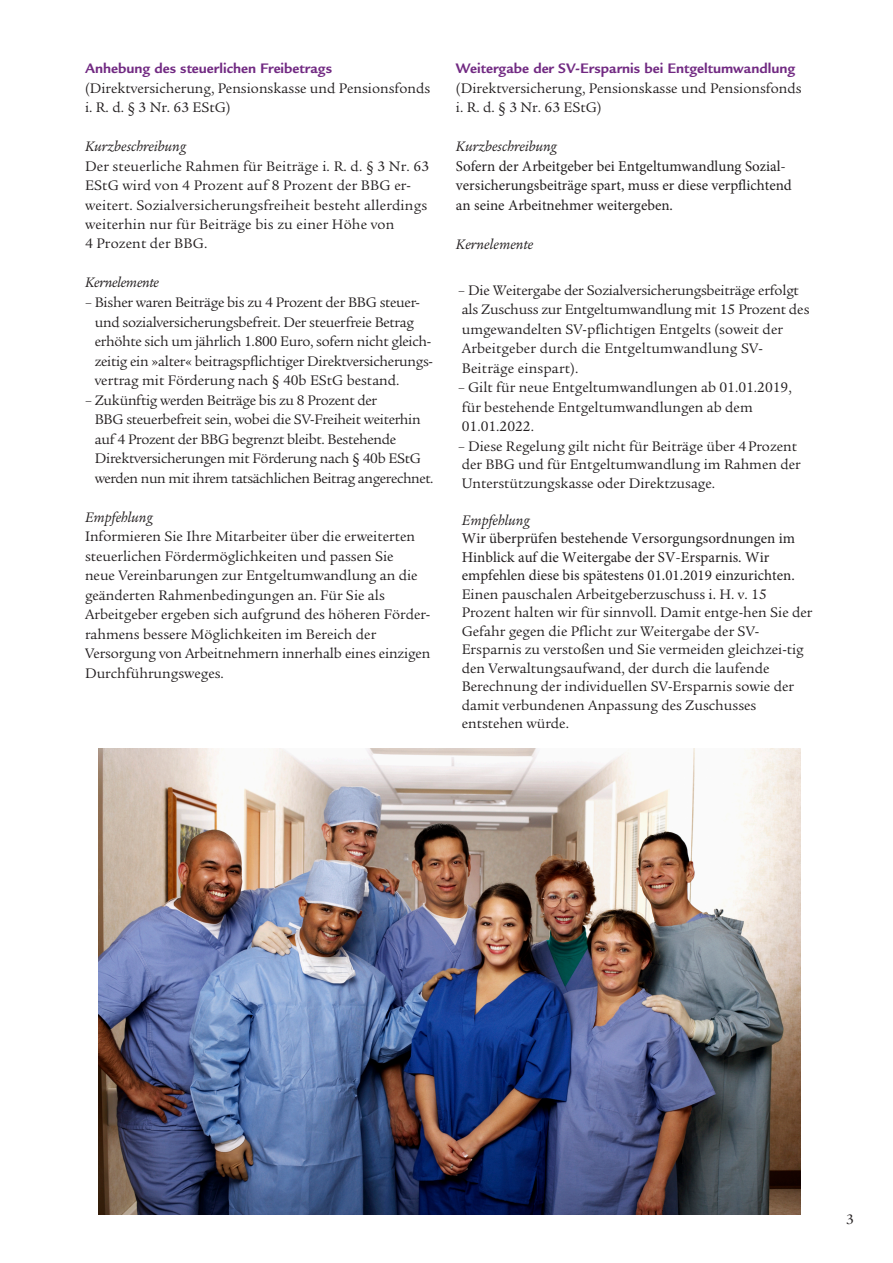
<style>
.page{position:relative;width:893px;height:1263px;background:#fff}
.page>*{position:absolute;margin:0;border:0;box-sizing:border-box;transform-origin:0 0}
.t1{font:15px/19.5px "Legacy Serif LT";color:#231f20}
.t2{font:15px/19.5px "Legacy Serif LT";letter-spacing:-.02em;color:#231f20}
.t3{font:15px/19.5px "Minion Pro";color:#231f20}
.t4{font:700 15px "Legacy Sans LT";color:#712982}
.t5{font:italic 15px "Legacy Serif LT";color:#231f20}
.t6{font:italic 15px "Legacy Serif LT";letter-spacing:-.02em;color:#231f20}
</style>
<div class="page">
<img style="left:99px;top:748px;width:701px;height:466px">
<p class="t4" style="left:85px;top:60px;width:249px">Anhebung des steuerlichen Freibetrags</p>
<p class="t1" style="left:85px;top:78px;width:347px">(Direktversicherung, Pensionskasse und Pensionsfonds i. R. d. § 3 Nr. 63 EStG)</p>
<p class="t5" style="left:85px;top:138px;width:102px">Kurzbeschreibung</p>
<p class="t1" style="left:85px;top:156px;width:346px">Der steuerliche Rahmen für Beiträge i. R. d. § 3 Nr. 63<br>EStG wird von 4 Prozent auf 8 Prozent der BBG er&shy;weitert. Sozialversicherungsfreiheit besteht allerdings weiterhin nur für Beiträge bis zu einer Höhe von<br>4 Prozent der BBG.</p>
<p class="t6" style="left:85px;top:274px;width:76px">Kernelemente</p>
<p class="t2" style="left:95px;top:293px;width:340px;text-indent:-10px">– Bisher waren Beiträge bis zu 4 Prozent der BBG steuer&shy;und sozialversicherungsbefreit. Der steuerfreie Betrag erhöhte sich um jährlich 1.800 Euro, sofern nicht gleich&shy;zeitig ein »alter« beitragspflichtiger Direktversicherungs&shy;vertrag mit Förderung nach § 40b EStG bestand.</p>
<p class="t2" style="left:95px;top:390px;width:340px;text-indent:-10px">– Zukünftig werden Beiträge bis zu 8 Prozent der<br>BBG steuerbefreit sein, wobei die SV-Freiheit weiterhin auf 4 Prozent der BBG begrenzt bleibt. Bestehende Direktversicherungen mit Förderung nach § 40b EStG werden nun mit ihrem tatsächlichen Beitrag angerechnet.</p>
<p class="t5" style="left:85px;top:508px;width:69px">Empfehlung</p>
<p class="t1" style="left:85px;top:527px;width:347px">Informieren Sie Ihre Mitarbeiter über die erweiterten steuerlichen Fördermöglichkeiten und passen Sie<br>neue Vereinbarungen zur Entgeltumwandlung an die geänderten Rahmenbedingungen an. Für Sie als Arbeitgeber ergeben sich aufgrund des höheren Förder&shy;rahmens bessere Möglichkeiten im Bereich der Versorgung von Arbeitnehmern innerhalb eines einzigen Durchführungsweges.</p>
<p class="t4" style="left:456px;top:60px;width:341px">Weitergabe der SV-Ersparnis bei Entgeltumwandlung</p>
<p class="t1" style="left:456px;top:78px;width:347px">(Direktversicherung, Pensionskasse und Pensionsfonds i. R. d. § 3 Nr. 63 EStG)</p>
<p class="t5" style="left:456px;top:138px;width:102px">Kurzbeschreibung</p>
<p class="t3" style="left:456px;top:156px;width:337px">Sofern der Arbeitgeber bei Entgeltumwandlung Sozial&shy;versicherungsbeiträge spart, muss er diese verpflichtend an seine Arbeitnehmer weitergeben.</p>
<p class="t5" style="left:456px;top:235px;width:79px">Kernelemente</p>
<p class="t1" style="left:458px;top:281px;width:353px">– Die Weitergabe der Sozialversicherungsbeiträge erfolgt als Zuschuss zur Entgeltumwandlung mit 15 Prozent des umgewandelten SV-pflichtigen Entgelts (soweit der Arbeitgeber durch die Entgeltumwandlung SV-Beiträge einspart).</p>
<p class="t1" style="left:458px;top:378px;width:335px">– Gilt für neue Entgeltumwandlungen ab 01.01.2019, für bestehende Entgeltumwandlungen ab dem<br>01.01.2022.</p>
<p class="t1" style="left:458px;top:437px;width:344px;line-height:18.5px">– Diese Regelung gilt nicht für Beiträge über 4 Prozent der BBG und für Entgeltumwandlung im Rahmen der<br>Unterstützungskasse oder Direktzusage.</p>
<p class="t5" style="left:462px;top:512px;width:69px">Empfehlung</p>
<p class="t3" style="left:462px;top:529px;width:335px;line-height:18.5px">Wir überprüfen bestehende Versorgungsordnungen im<br>Hinblick auf die Weitergabe der SV-Ersparnis. Wir empfehlen diese bis spätestens 01.01.2019 einzurichten.</p>
<p class="t1" style="left:462px;top:585px;width:352px;line-height:18.5px">Einen pauschalen Arbeitgeberzuschuss i. H. v. 15<br>Prozent halten wir für sinnvoll. Damit entge-hen Sie der Gefahr gegen die Pflicht zur Weitergabe der SV-Ersparnis zu verstoßen und Sie vermeiden gleichzei-tig den Verwaltungsaufwand, der durch die laufende Berechnung der individuellen SV-Ersparnis sowie der damit verbundenen Anpassung des Zuschusses entstehen würde.</p>
<p class="t1" style="left:846px;top:1209px;width:9px">3</p>
</div>
